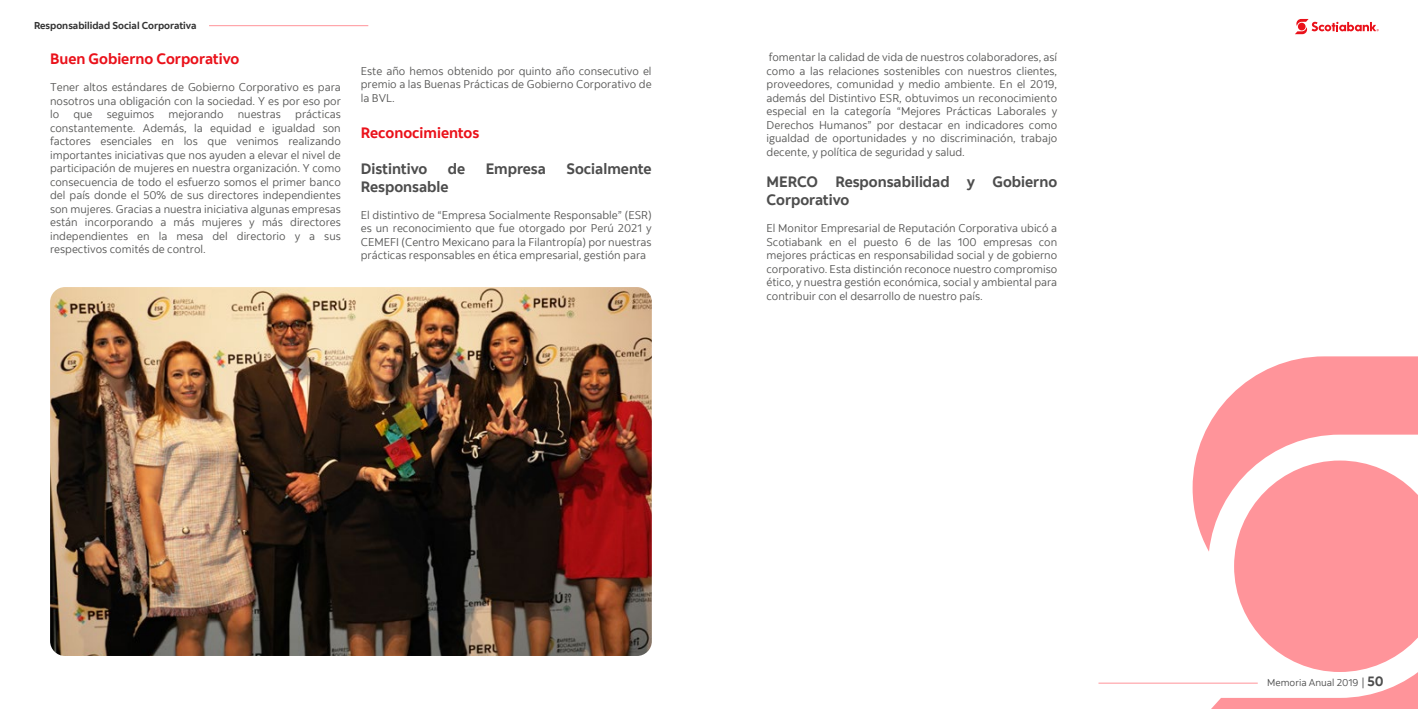
<style>
.page{position:relative;width:1418px;height:709px;background:#fff}
.page>*{position:absolute;margin:0;border:0;box-sizing:border-box;transform-origin:0 0}
.t1{font:700 15px/18px "Scotia";color:#4d4d4d}
.t2{font:700 15px "Scotia";color:#ea111a}
.t3{font:11.25px/13.5px "Scotia";color:#575756;text-align:justify}
.t4{font:700 10px "Scotia";color:#333}
.t5{font:10px "Scotia";color:#4d4d4d}
.s1{font-size:11.25px}
.s2{font-weight:700;font-size:13.75px}
</style>
<div class="page">
<svg style="left:1195px;top:356px;width:222px;height:104px;fill:#ff949a"></svg>
<svg style="left:1150px;top:460px;width:267px;height:249px"></svg>
<svg style="left:1295px;top:19px;width:83px;height:15px"></svg>
<div style="left:1297px;top:23px;width:8px;height:7px;background:#ea111a;border-radius:50%"></div>
<hr style="left:1098px;top:683px;width:159px;height:1px;background:#ff949a">
<hr style="left:209px;top:25px;width:159px;height:1px;background:#ff949a">
<img style="left:50px;top:287px;width:602px;height:369px">
<p class="t4" style="left:34px;top:19px;width:164px">Responsabilidad Social Corporativa</p>
<h1 class="t2" style="left:50px;top:49px;width:191px">Buen Gobierno Corporativo</h1>
<p class="t3" style="left:50px;top:80px;width:292px">Tener altos estándares de Gobierno Corporativo es para nosotros una obligación con la sociedad. Y es por eso por lo</p>
<p class="t3" style="left:50px;top:107px;width:292px;text-indent:245px">prácticas constantemente. Además, la equidad e igualdad son factores esenciales en los que venimos realizando importantes iniciativas que nos ayuden a elevar el nivel de participación de mujeres en nuestra organización. Y como consecuencia de todo el esfuerzo somos el primer banco del país donde el 50% de sus directores independientes son mujeres. Gracias a nuestra iniciativa algunas empresas están incorporando a más mujeres y más directores independientes en la mesa del directorio y a sus respectivos comités de control.</p>
<p class="t3" style="left:73px;top:107px;width:21px">que</p>
<p class="t3" style="left:107px;top:107px;width:49px">seguimos</p>
<p class="t3" style="left:168px;top:107px;width:57px">mejorando</p>
<p class="t3" style="left:238px;top:107px;width:45px">nuestras</p>
<p class="t3" style="left:361px;top:64px;width:292px">Este año hemos obtenido por quinto año consecutivo el premio a las Buenas Prácticas de Gobierno Corporativo de la BVL.</p>
<h1 class="t2" style="left:361px;top:123px;width:120px">Reconocimientos</h1>
<h1 class="t1" style="left:361px;top:160px;width:68px">Distintivo</h1>
<h1 class="t1" style="left:448px;top:160px;width:19px">de</h1>
<h1 class="t1" style="left:486px;top:160px;width:62px">Empresa</h1>
<h1 class="t1" style="left:566px;top:160px;width:87px">Socialmente</h1>
<h1 class="t1" style="left:361px;top:178px;width:89px">Responsable</h1>
<p class="t3" style="left:361px;top:208px;width:292px">El distintivo de “Empresa Socialmente Responsable” (ESR) es un reconocimiento que fue otorgado por Perú 2021 y CEMEFI (Centro Mexicano para la Filantropía) por nuestras prácticas responsables en ética empresarial, gestión para</p>
<p class="t3" style="left:766px;top:51px;width:292px">fomentar la calidad de vida de nuestros colaboradores, así como a las relaciones sostenibles con nuestros clientes, proveedores, comunidad y medio ambiente. En el 2019, además del Distintivo ESR, obtuvimos un reconocimiento especial en la categoría “Mejores Prácticas Laborales y Derechos Humanos” por destacar en indicadores como igualdad de oportunidades y no discriminación, trabajo decente, y política de seguridad y salud.</p>
<h1 class="t1" style="left:766px;top:173px;width:292px">MERCO Responsabilidad y Gobierno<br>Corporativo</h1>
<p class="t3" style="left:766px;top:222px;width:292px">El Monitor Empresarial de Reputación Corporativa ubicó a Scotiabank en el puesto 6 de las 100 empresas con mejores prácticas en responsabilidad social y de gobierno corporativo. Esta distinción reconoce nuestro compromiso ético, y nuestra gestión económica, social y ambiental para contribuir con el desarrollo de nuestro país.</p>
<p class="t5" style="left:1267px;top:676px;width:118px">Memoria Anual 2019 <span class="s1">|</span> <span class="s2">50</span></p>
</div>
